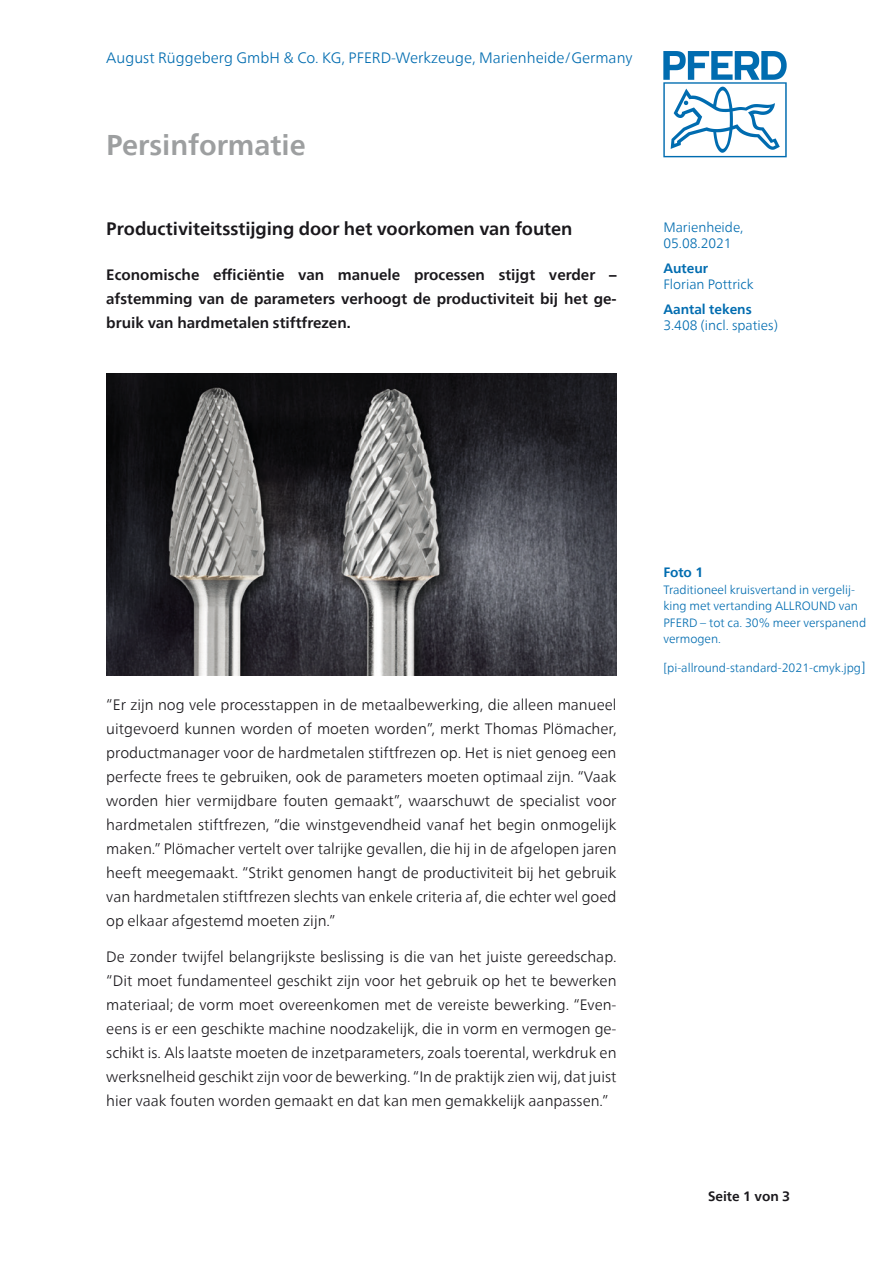
<style>
.page{position:relative;width:893px;height:1263px;background:#fff}
.page>*{position:absolute;margin:0;border:0;box-sizing:border-box;transform-origin:0 0}
.t1{font:700 28.5px "Neue Frutiger World";color:#9d9fa0}
.Headline{font:700 18px "Neue Frutiger World";letter-spacing:-.005em;color:#1a181c}
.Fließtext{font:300 15px/24px "Neue Frutiger World";color:#1a181c;text-align:justify}
.Einleitung_Fließtext{font:700 15px/24px "Neue Frutiger World";color:#1a181c;text-align:justify}
.t2{font:300 15px "Neue Frutiger World";color:#006cb0}
.Datum_Autor_Zeichen{font:300 13.5px "Neue Frutiger World";color:#006cb0}
.Datum_Autor_Zeichen-2{font:700 13.5px "Neue Frutiger World";color:#006cb0}
.t3{font:700 13.5px "Neue Frutiger World";color:#1a181c}
.Bildbezeichnung_Teas{font:300 12px/16.5px "Neue Frutiger World";color:#006cb0}
.s1{font-size:13.5px}
</style>
<div class="page">
<svg style="left:663px;top:51px;width:124px;height:106px"></svg>
<img style="left:106px;top:373px;width:511px;height:302px">
<p class="t2" style="left:106px;top:46px;width:528px">August Rüggeberg GmbH &amp; Co. KG, PFERD-Werkzeuge, Marienheide/Germany</p>
<h1 class="t1" style="left:106px;top:120px;width:201px">Persinformatie</h1>
<p class="Headline" style="left:106px;top:213px;width:468px">Productiviteitsstijging door het voorkomen van fouten</p>
<p class="Einleitung_Fließtext" style="left:106px;top:263px;width:512px">Economische efficiëntie van manuele processen stijgt verder – afstemming van de parameters verhoogt de productiviteit bij het ge&shy;bruik van hardmetalen stiftfrezen.</p>
<p class="Datum_Autor_Zeichen" style="left:663px;top:216px;width:82px">Marienheide,</p>
<p class="Datum_Autor_Zeichen" style="left:663px;top:232px;width:70px">05.08.2021</p>
<p class="Datum_Autor_Zeichen-2" style="left:663px;top:256px;width:46px">Auteur</p>
<p class="Datum_Autor_Zeichen" style="left:663px;top:274px;width:92px">Florian Pottrick</p>
<p class="Datum_Autor_Zeichen-2" style="left:663px;top:297px;width:90px">Aantal tekens</p>
<p class="Datum_Autor_Zeichen" style="left:663px;top:315px;width:116px">3.408 (incl. spaties)</p>
<p class="Fließtext" style="left:106px;top:692px;width:512px">“Er zijn nog vele processtappen in de metaalbewerking, die alleen manueel uitgevoerd kunnen worden of moeten worden”, merkt Thomas Plömacher, productmanager voor de hardmetalen stiftfrezen op. Het is niet genoeg een perfecte frees te gebruiken, ook de parameters moeten optimaal zijn. “Vaak worden hier vermijdbare fouten gemaakt”, waarschuwt de specialist voor hardmetalen stiftfrezen, “die winstgevendheid vanaf het begin onmogelijk maken.” Plömacher vertelt over talrijke gevallen, die hij in de afgelopen jaren heeft meegemaakt. “Strikt genomen hangt de productiviteit bij het gebruik van hardmetalen stiftfrezen slechts van enkele criteria af, die echter wel goed op elkaar afgestemd moeten zijn.”</p>
<p class="Fließtext" style="left:106px;top:945px;width:512px">De zonder twijfel belangrijkste beslissing is die van het juiste gereedschap. “Dit moet fundamenteel geschikt zijn voor het gebruik op het te bewerken materiaal; de vorm moet overeenkomen met de vereiste bewerking. “Even&shy;eens is er een geschikte machine noodzakelijk, die in vorm en vermogen ge&shy;schikt is. Als laatste moeten de inzetparameters, zoals toerental, werkdruk en werksnelheid geschikt zijn voor de bewerking. “In de praktijk zien wij, dat juist hier vaak fouten worden gemaakt en dat kan men gemakkelijk aanpassen.”</p>
<p class="Datum_Autor_Zeichen-2" style="left:663px;top:560px;width:42px">Foto 1</p>
<p class="Bildbezeichnung_Teas" style="left:663px;top:581px;width:204px">Traditioneel kruisvertand in vergelij&shy;king met vertanding ALLROUND van<br>PFERD – tot ca. 30% meer verspanend vermogen.</p>
<p class="Bildbezeichnung_Teas" style="left:663px;top:660px;width:204px">[pi-allround-standard-2021-cmyk.jpg<span class="s1">]</span></p>
<p class="t3" style="left:708px;top:1184px;width:84px">Seite 1 von 3</p>
</div>
